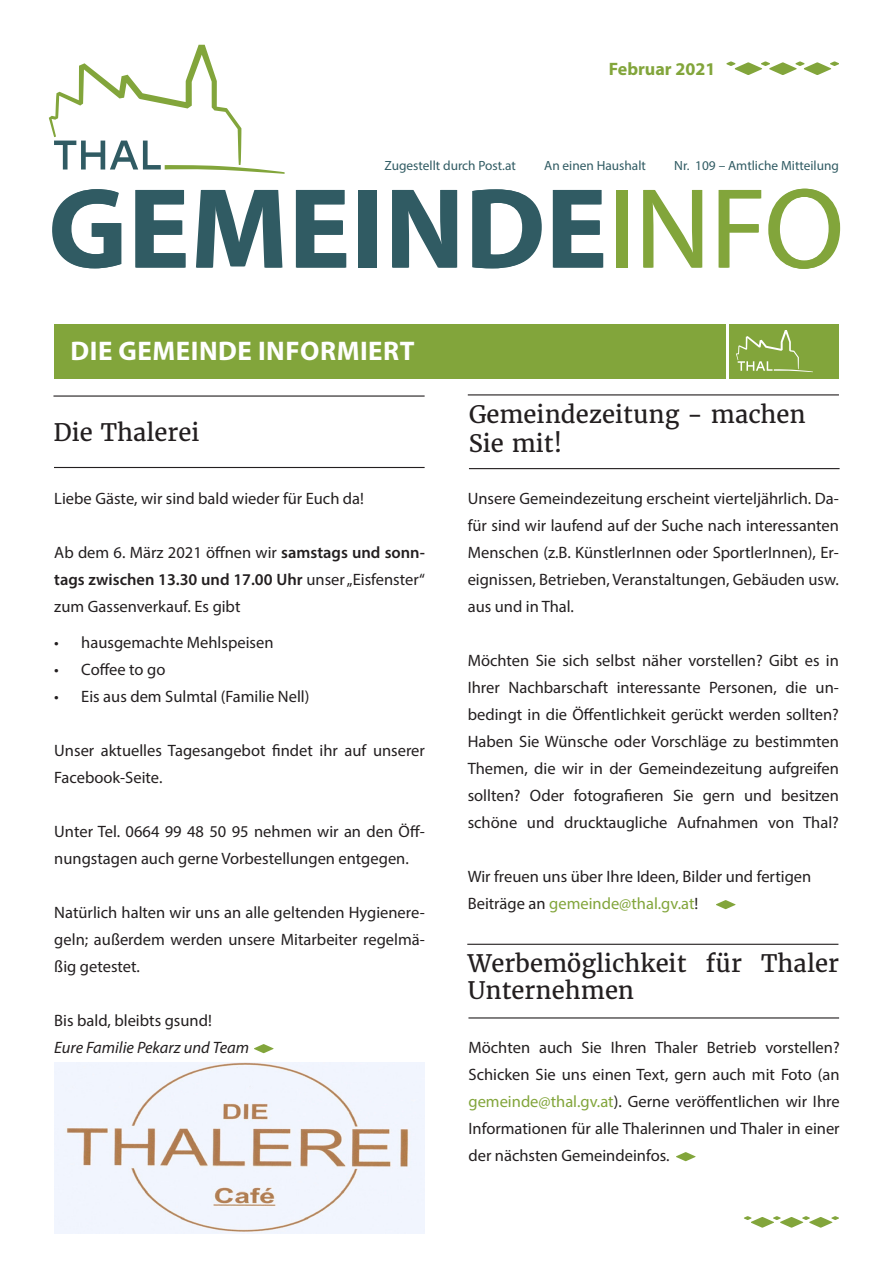
<style>
.page{position:relative;width:893px;height:1263px;background:#fff}
.page>*{position:absolute;margin:0;border:0;box-sizing:border-box;transform-origin:0 0}
.t1{font:700 115.05px "Myriad Pro";letter-spacing:.005em;color:#305b63}
.t2{font:700 27px "Myriad Pro";letter-spacing:.02em;color:#fff}
.t3{font:24px/28.8px "Merriweather";color:#231f20}
.t4{font:700 18px "Myriad Pro";color:#82a53b}
.t5{font:16.5px/27px "Myriad Pro";color:#231f20;text-align:justify}
.t6{font:italic 16.5px "Myriad Pro";color:#231f20}
.t7{font:13.35px "Myriad Pro";color:#305b63}
.s1{font-weight:400;color:#82a53b}
.s2{font-weight:600}
.s3{color:#82a53b}
</style>
<div class="page">
<svg style="left:744px;top:1216px;width:95px;height:11px"></svg>
<svg style="left:49px;top:45px;width:236px;height:129px"></svg>
<svg style="left:726px;top:62px;width:113px;height:13px"></svg>
<div style="left:54px;top:324px;width:672px;height:54px;background:#82a53b"></div>
<div style="left:729px;top:324px;width:110px;height:54px;background:#82a53b"></div>
<svg style="left:736px;top:330px;width:77px;height:42px"></svg>
<hr style="left:54px;top:467px;width:371px;height:1px;background:#231f20">
<hr style="left:53px;top:395px;width:372px;height:2px;background:#231f20">
<svg style="left:254px;top:1044px;width:19px;height:9px"></svg>
<hr style="left:469px;top:468px;width:371px;height:1px;background:#231f20">
<hr style="left:468px;top:394px;width:371px;height:1px;background:#231f20">
<img style="left:54px;top:1062px;width:371px;height:171px">
<svg style="left:716px;top:900px;width:19px;height:9px"></svg>
<hr style="left:468px;top:1017px;width:371px;height:1px;background:#231f20">
<hr style="left:467px;top:944px;width:371px;height:1px;background:#231f20">
<svg style="left:676px;top:1152px;width:19px;height:9px"></svg>
<p class="t4" style="left:609px;top:57px;width:108px">Februar 2021</p>
<p class="t7" style="left:384px;top:157px;width:133px">Zugestellt durch Post.at</p>
<p class="t7" style="left:544px;top:157px;width:103px">An einen Haushalt</p>
<p class="t7" style="left:674px;top:157px;width:166px">Nr. 109 – Amtliche Mitteilung</p>
<h1 class="t1" style="left:48px;top:154px;width:798px">GEMEINDE<span class="s1">INFO</span></h1>
<h2 class="t2" style="left:71px;top:333px;width:345px">DIE GEMEINDE INFORMIERT</h2>
<h2 class="t2" style="left:257px;top:333px;width:178px">THAL SUCH ...</h2>
<h3 class="t3" style="left:53px;top:418px;width:148px">Die Thalerei</h3>
<p class="t5" style="left:54px;top:485px;width:311px">Liebe Gäste, wir sind bald wieder für Euch da!</p>
<p class="t5" style="left:54px;top:539px;width:372px">Ab dem 6. März 2021 öffnen wir <span class="s2">samstags und sonn&shy;tags zwischen 13.30 und 17.00 Uhr</span> unser „Eisfenster“ zum Gassenverkauf. Es gibt</p>
<p class="t5" style="left:54px;top:629px;width:221px">• hausgemachte Mehlspeisen</p>
<p class="t5" style="left:54px;top:656px;width:113px">• Coffee to go</p>
<p class="t5" style="left:54px;top:683px;width:257px">• Eis aus dem Sulmtal (Familie Nell)</p>
<p class="t5" style="left:54px;top:737px;width:372px">Unser aktuelles Tagesangebot findet ihr auf unserer<br>Facebook-Seite.</p>
<p class="t5" style="left:54px;top:818px;width:372px">Unter Tel. 0664 99 48 50 95 nehmen wir an den Öff&shy;nungstagen auch gerne Vorbestellungen entgegen.</p>
<p class="t5" style="left:54px;top:899px;width:372px">Natürlich halten wir uns an alle geltenden Hygienere&shy;geln; außerdem werden unsere Mitarbeiter regelmä&shy;ßig getestet.</p>
<p class="t5" style="left:54px;top:1007px;width:159px">Bis bald, bleibts gsund!</p>
<p class="t6" style="left:54px;top:1037px;width:196px">Eure Familie Pekarz und Team</p>
<h3 class="t3" style="left:469px;top:400px;width:339px">Gemeindezeitung - machen<br>Sie mit!</h3>
<p class="t5" style="left:468px;top:485px;width:373px">Unsere Gemeindezeitung erscheint vierteljährlich. Da&shy;für sind wir laufend auf der Suche nach interessanten Menschen (z.B. KünstlerInnen oder SportlerInnen), Er&shy;eignissen, Betrieben, Veranstaltungen, Gebäuden usw. aus und in Thal.</p>
<p class="t5" style="left:468px;top:647px;width:373px">Möchten Sie sich selbst näher vorstellen? Gibt es in Ihrer Nachbarschaft interessante Personen, die un&shy;bedingt in die Öffentlichkeit gerückt werden sollten?<br>Haben Sie Wünsche oder Vorschläge zu bestimmten Themen, die wir in der Gemeindezeitung aufgreifen sollten? Oder fotografieren Sie gern und besitzen schöne und drucktaugliche Aufnahmen von Thal?</p>
<p class="t5" style="left:468px;top:863px;width:345px">Wir freuen uns über Ihre Ideen, Bilder und fertigen<br>Beiträge an <span class="s3">gemeinde@thal.gv.at</span>!</p>
<h3 class="t3" style="left:468px;top:950px;width:373px;line-height:27px">Werbemöglichkeit für Thaler<br>Unternehmen</h3>
<p class="t5" style="left:468px;top:1034px;width:373px">Möchten auch Sie Ihren Thaler Betrieb vorstellen?<br>Schicken Sie uns einen Text, gern auch mit Foto (an <span class="s3">gemeinde@thal.gv.at</span>). Gerne veröffentlichen wir Ihre Informationen für alle Thalerinnen und Thaler in einer der nächsten Gemeindeinfos.</p>
</div>
